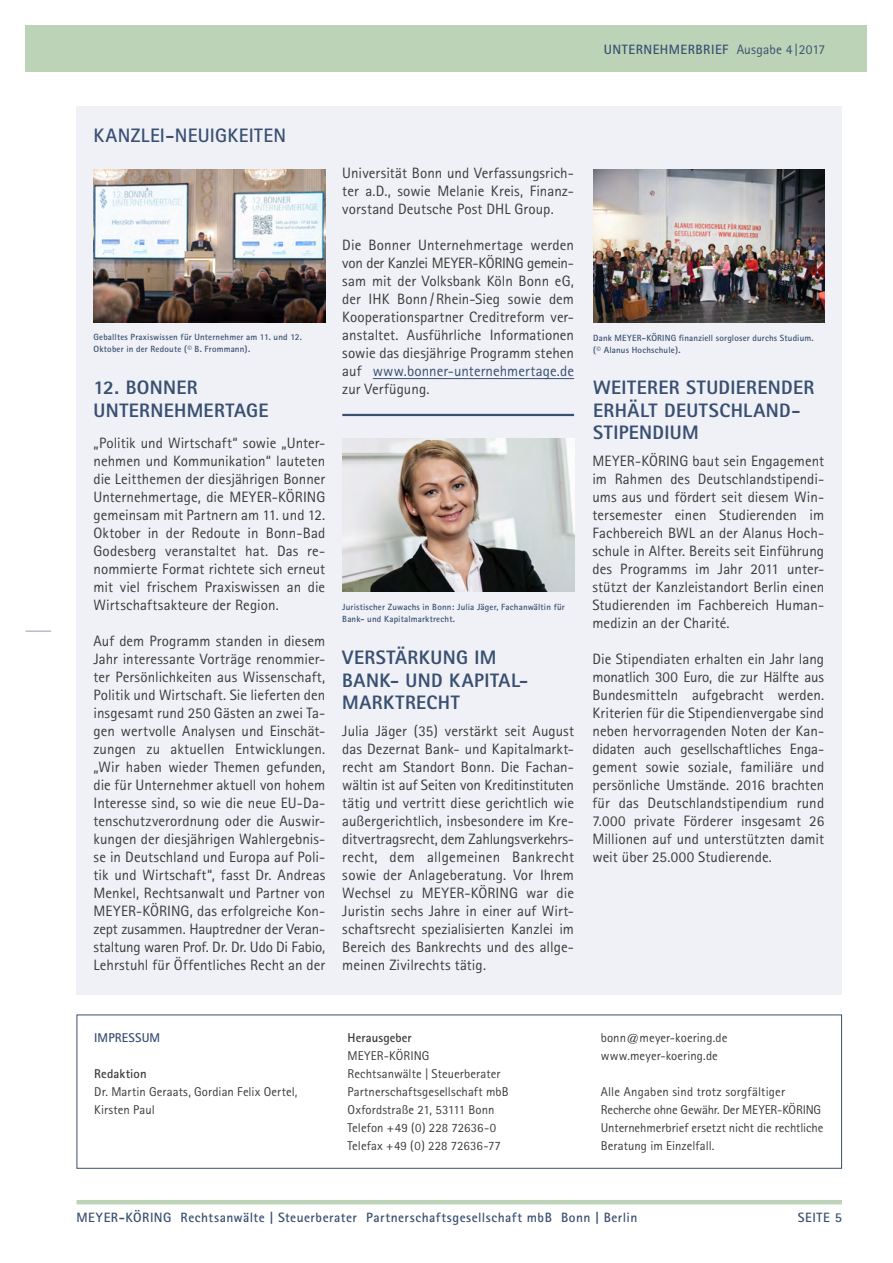
<style>
.page{position:relative;width:893px;height:1263px;background:#fff}
.page>*{position:absolute;margin:0;border:0;box-sizing:border-box;transform-origin:0 0}
.t1{font:800 19.5px/22.5px "Rotis Sans Serif";letter-spacing:.02em;color:#395072}
.t2{font:700 19.5px "Rotis Sans Serif";letter-spacing:.015em;color:#395072}
.t3{font:15px/18px "Rotis Sans Serif";letter-spacing:.005em;color:#3b3b3a;text-align:justify}
.t4{font:700 13.5px "Rotis Sans Serif";letter-spacing:.035em;color:#395072}
.t5{font:12.75px/18px "Rotis Sans Serif";letter-spacing:.005em;color:#3b3b3a}
.t6{font:700 12.75px "Rotis Sans Serif";letter-spacing:.005em;color:#3b3b3a}
.t7{font:700 12.75px "Rotis Sans Serif";letter-spacing:.01em;color:#395072}
.t8{font:700 9px/12px "Rotis Sans Serif";letter-spacing:.015em;color:#395072}
.s1{font-weight:400}
.s2{color:#395072}
</style>
<div class="page">
<div style="left:26px;top:26px;width:841px;height:46px;background:#bdd3b7"></div>
<div style="left:77px;top:106px;width:765px;height:888px;background:#f0f1f6"></div>
<hr style="left:77px;top:1200px;width:765px;height:4px;background:#bdd3b7">
<img style="left:342px;top:439px;width:232px;height:153px">
<img style="left:94px;top:169px;width:231px;height:153px">
<hr style="left:342px;top:414px;width:232px;height:2px;background:#395072">
<svg style="left:26px;top:631px;width:25px;height:1px"></svg>
<img style="left:593px;top:169px;width:232px;height:153px">
<div style="left:77px;top:1014px;width:765px;height:155px;border:1px solid #395072"></div>
<hr style="left:373px;top:378px;width:201px;height:1px;background:#395072">
<h1 class="t2" style="left:94px;top:123px;width:194px">KANZLEI-NEUIGKEITEN</h1>
<p class="t4" style="left:604px;top:41px;width:223px">UNTERNEHMERBRIEF <span class="s1">Ausgabe 4|2017</span></p>
<p class="t3" style="left:342px;top:164px;width:233px">Universität Bonn und Verfassungsrich&shy;ter a.D., sowie Melanie Kreis, Finanz&shy;vorstand Deutsche Post DHL Group.</p>
<p class="t3" style="left:342px;top:236px;width:233px">Die Bonner Unternehmertage werden von der Kanzlei MEYER-KÖRING gemein&shy;sam mit der Volksbank Köln Bonn eG, der IHK Bonn / Rhein-Sieg sowie dem Kooperationspartner Creditreform ver&shy;anstaltet. Ausführliche Informationen sowie das diesjährige Programm stehen auf <span class="s2">www.bonner-unternehmertage.de </span>zur Verfügung.</p>
<p class="t8" style="left:94px;top:331px;width:210px">Geballtes Praxiswissen für Unternehmer am 11. und 12.<br>Oktober in der Redoute (© B. Frommann).</p>
<p class="t8" style="left:593px;top:331px;width:222px">Dank MEYER-KÖRING finanziell sorgloser durchs Studium. (© Alanus Hochschule).</p>
<h1 class="t1" style="left:94px;top:376px;width:176px">12. BONNER<br>UNTERNEHMERTAGE</h1>
<h1 class="t1" style="left:593px;top:376px;width:223px">WEITERER STUDIERENDER<br>ERHÄLT DEUTSCHLAND-<br>STIPENDIUM</h1>
<p class="t3" style="left:94px;top:434px;width:233px">„Politik und Wirtschaft“ sowie „Unter&shy;nehmen und Kommunikation“ lauteten die Leitthemen der diesjährigen Bonner Unternehmertage, die MEYER-KÖRING gemeinsam mit Partnern am 11. und 12.<br>Oktober in der Redoute in Bonn-Bad Godesberg veranstaltet hat. Das re&shy;nommierte Format richtete sich erneut mit viel frischem Praxiswissen an die Wirtschaftsakteure der Region.</p>
<p class="t3" style="left:94px;top:632px;width:233px">Auf dem Programm standen in diesem Jahr interessante Vorträge renommier&shy;ter Persönlichkeiten aus Wissenschaft, Politik und Wirtschaft. Sie lieferten den insgesamt rund 250 Gästen an zwei Ta&shy;gen wertvolle Analysen und Einschät&shy;zungen zu aktuellen Entwicklungen. „Wir haben wieder Themen gefunden, die für Unternehmer aktuell von hohem Interesse sind, so wie die neue EU-Da&shy;tenschutzverordnung oder die Auswir&shy;kungen der diesjährigen Wahlergebnis&shy;se in Deutschland und Europa auf Poli&shy;tik und Wirtschaft“, fasst Dr. Andreas Menkel, Rechtsanwalt und Partner von MEYER-KÖRING, das erfolgreiche Kon&shy;zept zusammen. Hauptredner der Veran&shy;staltung waren Prof. Dr. Dr. Udo Di Fabio, Lehrstuhl für Öffentliches Recht an der</p>
<p class="t3" style="left:592px;top:452px;width:233px">MEYER-KÖRING baut sein Engagement im Rahmen des Deutschlandstipendi&shy;ums aus und fördert seit diesem Win&shy;tersemester einen Studierenden im Fachbereich BWL an der Alanus Hoch&shy;schule in Alfter. Bereits seit Einführung des Programms im Jahr 2011 unter&shy;stützt der Kanzleistandort Berlin einen Studierenden im Fachbereich Human&shy;medizin an der Charité.</p>
<p class="t3" style="left:592px;top:650px;width:233px">Die Stipendiaten erhalten ein Jahr lang monatlich 300 Euro, die zur Hälfte aus Bundesmitteln aufgebracht werden.<br>Kriterien für die Stipendienvergabe sind neben hervorragenden Noten der Kan&shy;didaten auch gesellschaftliches Enga&shy;gement sowie soziale, familiäre und persönliche Umstände. 2016 brachten für das Deutschlandstipendium rund 7.000 private Förderer insgesamt 26<br>Millionen auf und unterstützten damit weit über 25.000 Studierende.</p>
<p class="t8" style="left:342px;top:600px;width:224px">Juristischer Zuwachs in Bonn: Julia Jäger, Fachanwältin für<br>Bank- und Kapitalmarktrecht.</p>
<h1 class="t1" style="left:342px;top:646px;width:187px">VERSTÄRKUNG IM<br>BANK- UND KAPITAL-<br>MARKTRECHT</h1>
<p class="t3" style="left:342px;top:722px;width:233px">Julia Jäger (35) verstärkt seit August das Dezernat Bank- und Kapitalmarkt&shy;recht am Standort Bonn. Die Fachan&shy;wältin ist auf Seiten von Kreditinstituten tätig und vertritt diese gerichtlich wie außergerichtlich, insbesondere im Kre&shy;ditvertragsrecht, dem Zahlungsverkehrs&shy;recht, dem allgemeinen Bankrecht sowie der Anlageberatung. Vor Ihrem Wechsel zu MEYER-KÖRING war die Juristin sechs Jahre in einer auf Wirt&shy;schaftsrecht spezialisierten Kanzlei im Bereich des Bankrechts und des allge&shy;meinen Zivilrechts tätig.</p>
<p class="t7" style="left:94px;top:1030px;width:67px">IMPRESSUM</p>
<p class="t6" style="left:94px;top:1066px;width:54px">Redaktion</p>
<p class="t5" style="left:94px;top:1083px;width:205px">Dr. Martin Geraats, Gordian Felix Oertel,<br>Kirsten Paul</p>
<p class="t6" style="left:347px;top:1030px;width:66px">Herausgeber</p>
<p class="t5" style="left:347px;top:1047px;width:163px">MEYER-KÖRING<br>Rechtsanwälte | Steuerberater<br>Partnerschaftsgesellschaft mbB<br>Oxfordstraße 21, 53111 Bonn<br>Telefon +49 (0) 228 72636-0<br>Telefax +49 (0) 228 72636-77</p>
<p class="t5" style="left:601px;top:1029px;width:128px">bonn@meyer-koering.de www.meyer-koering.de</p>
<p class="t5" style="left:601px;top:1083px;width:224px">Alle Angaben sind trotz sorgfältiger Recherche ohne Gewähr. Der MEYER-KÖRING Unternehmerbrief ersetzt nicht die rechtliche Beratung im Einzelfall.</p>
<p class="t4" style="left:77px;top:1209px;width:562px">MEYER-KÖRING Rechtsanwälte | Steuerberater Partnerschaftsgesellschaft mbB Bonn | Berlin</p>
<p class="t4" style="left:798px;top:1209px;width:46px">SEITE 5</p>
</div>
